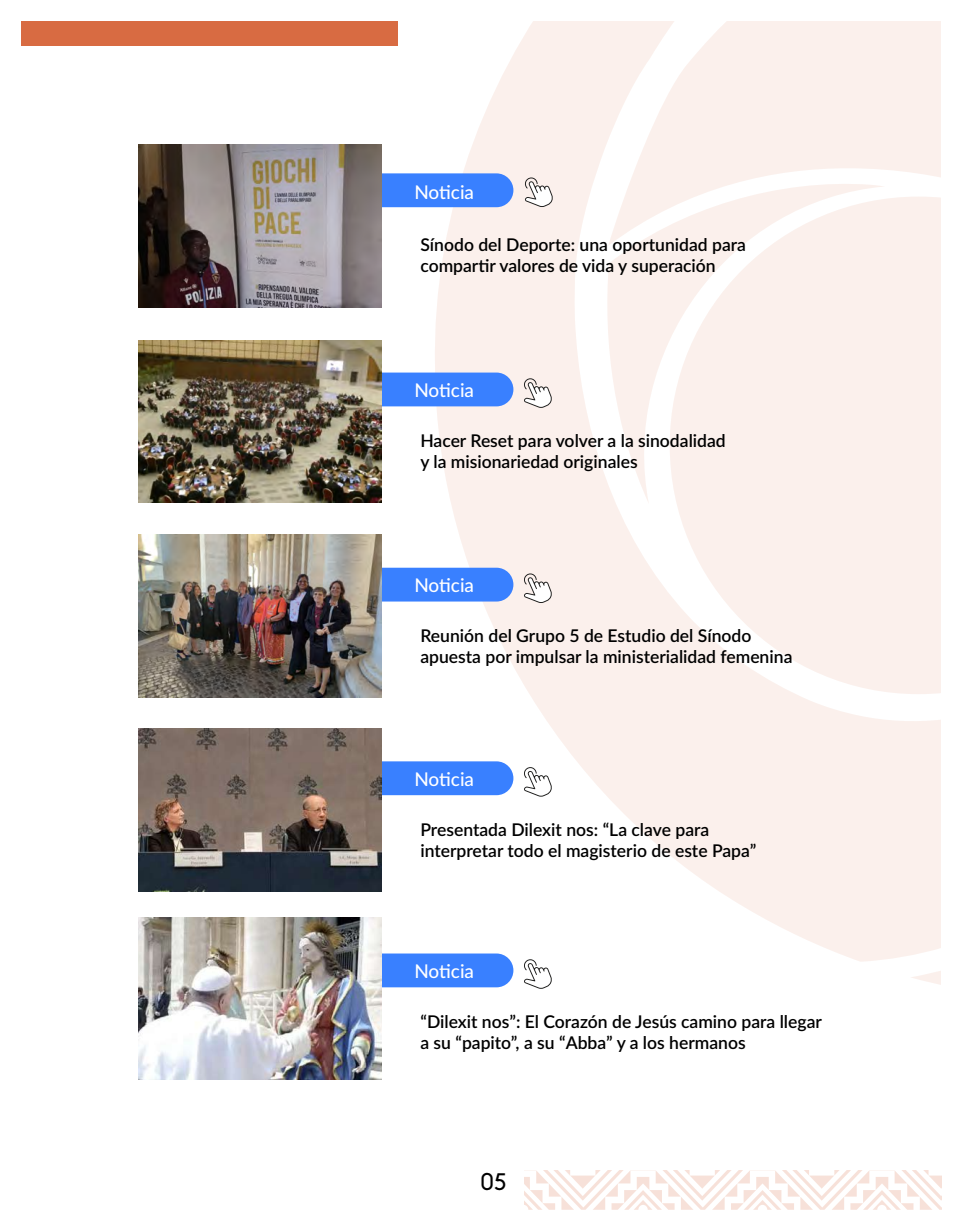
<style>
.page{position:relative;width:961px;height:1231px;background:#fff}
.page>*{position:absolute;margin:0;border:0;box-sizing:border-box;transform-origin:0 0}
.t1{font:23.55px "Biko";color:#000}
.t2{font:500 18.9px "Lato";letter-spacing:-.005em;color:#fff}
.t3{font:600 17.55px/21px "Lato";color:#000}
</style>
<div class="page">
<svg style="left:911px;top:971px;width:29px;height:14px"></svg>
<svg style="left:428px;top:21px;width:512px;height:940px;fill:#fbf0ec"></svg>
<svg style="left:669px;top:196px;width:271px;height:498px;background:#fbf1ed"></svg>
<div style="left:381px;top:372px;width:132px;height:34px;background:#3980ff"></div>
<svg style="left:523px;top:378px;width:29px;height:31px"></svg>
<div style="left:381px;top:173px;width:132px;height:34px;background:#3980ff"></div>
<svg style="left:524px;top:177px;width:29px;height:31px"></svg>
<div style="left:381px;top:567px;width:132px;height:34px;background:#3980ff"></div>
<svg style="left:523px;top:573px;width:29px;height:31px"></svg>
<div style="left:381px;top:761px;width:132px;height:34px;background:#3980ff"></div>
<svg style="left:523px;top:767px;width:29px;height:30px"></svg>
<div style="left:381px;top:953px;width:132px;height:34px;background:#3980ff"></div>
<svg style="left:523px;top:959px;width:29px;height:30px"></svg>
<div style="left:21px;top:21px;width:377px;height:25px;background:#d86b42"></div>
<svg style="left:525px;top:1170px;width:416px;height:39px"></svg>
<img style="left:138px;top:917px;width:243px;height:162px">
<img style="left:138px;top:729px;width:243px;height:162px">
<img style="left:138px;top:535px;width:243px;height:162px">
<img style="left:138px;top:340px;width:243px;height:163px">
<img style="left:138px;top:145px;width:243px;height:162px">
<p class="t2" style="left:414px;top:179px;width:61px">Noticia</p>
<p class="t3" style="left:420px;top:234px;width:327px">Sínodo del Deporte: una oportunidad para compartir valores de vida y superación</p>
<p class="t2" style="left:414px;top:376px;width:61px">Noticia</p>
<p class="t3" style="left:420px;top:429px;width:307px">Hacer Reset para volver a la sinodalidad y la misionariedad originales</p>
<p class="t2" style="left:414px;top:571px;width:61px">Noticia</p>
<p class="t3" style="left:420px;top:624px;width:373px">Reunión del Grupo 5 de Estudio del Sínodo apuesta por impulsar la ministerialidad femenina</p>
<p class="t2" style="left:414px;top:765px;width:61px">Noticia</p>
<p class="t3" style="left:420px;top:818px;width:337px">Presentada Dilexit nos: “La clave para interpretar todo el magisterio de este Papa”</p>
<p class="t2" style="left:414px;top:957px;width:61px">Noticia</p>
<p class="t3" style="left:420px;top:1010px;width:403px">“Dilexit nos”: El Corazón de Jesús camino para llegar a su “papito”, a su “Abba” y a los hermanos</p>
<h1 class="t1" style="left:480px;top:1168px;width:28px">05</h1>
</div>
